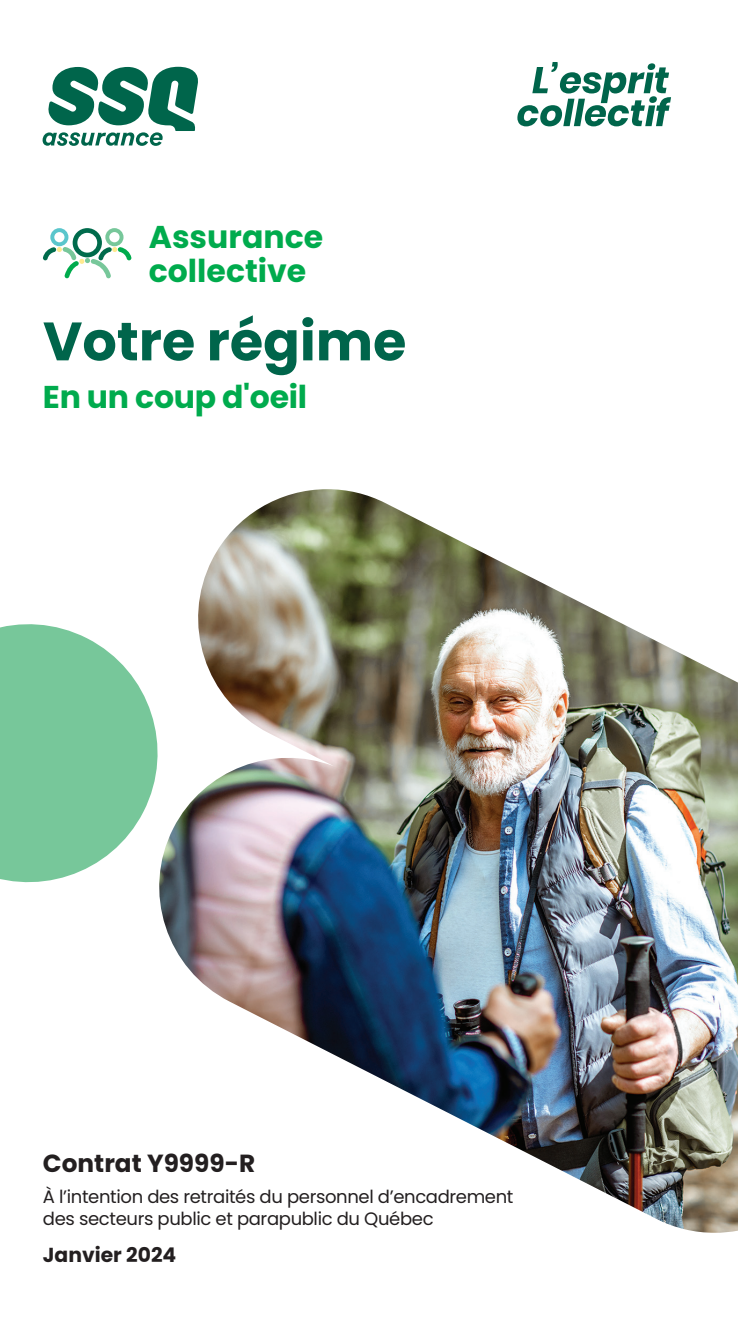
<style>
.page{position:relative;width:738px;height:1329px;background:#fff}
.page>*{position:absolute;margin:0;border:0;box-sizing:border-box;transform-origin:0 0}
.ti{font:700 54px "Poppins";color:#00654b}
.t1{font:700 31.5px "Poppins";color:#00ab4d}
.t2{font:700 24.75px "Poppins";color:#231f20}
.t3{font:700 20.25px "Poppins";color:#231f20}
.t4{font:18px/21.6px "Poppins";letter-spacing:-.02em;color:#231f20}
</style>
<div class="page">
<svg style="left:517px;top:62px;width:153px;height:64px"></svg>
<svg style="left:43px;top:228px;width:89px;height:50px"></svg>
<svg style="left:42px;top:67px;width:156px;height:79px"></svg>
<svg style="left:0;top:624px;width:157px;height:259px;fill:#77c79a"></svg>
<img style="left:157px;top:489px;width:580px;height:743px">
<p class="t1" style="left:149px;top:219px;width:176px">Assurance</p>
<p class="t1" style="left:149px;top:252px;width:159px">collective</p>
<p class="ti" style="left:43px;top:310px;width:364px">Votre régime</p>
<p class="t1" style="left:43px;top:379px;width:265px">En un coup d'oeil</p>
<p class="t2" style="left:43px;top:1148px;width:214px">Contrat Y9999-R</p>
<p class="t4" style="left:43px;top:1186px;width:471px">À l’intention des retraités du personnel d’encadrement des secteurs public et parapublic du Québec</p>
<p class="t3" style="left:43px;top:1243px;width:135px">Janvier 2024</p>
</div>
